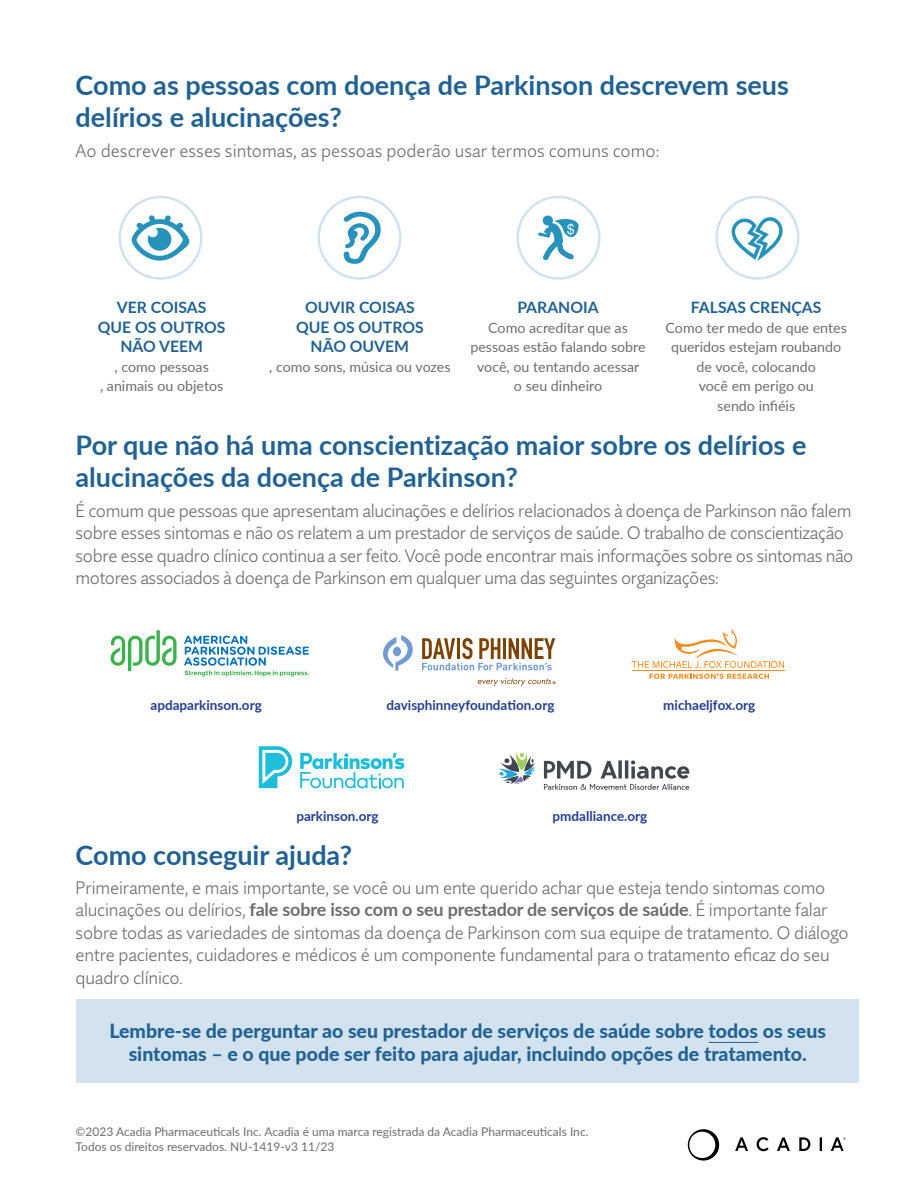
<style>
.page{position:relative;width:918px;height:1188px;background:#fff}
.page>*{position:absolute;margin:0;border:0;box-sizing:border-box;transform-origin:0 0}
.t1{font:700 27px/32.4px "Lato";color:#216294}
.t2{font:800 19.5px/23.4px "Lato";color:#216294;text-align:center}
.t3{font:300 18px/22.5px "Quire Sans Pro";letter-spacing:-.02em;color:#6c6d70}
.t4{font:700 18px "Lato";letter-spacing:-.01em;color:#6c6d70}
.t5{font:300 18px "Quire Sans Pro";color:#6c6d70}
.t6{font:700 15.75px/19.5px "Lato";color:#216294;text-align:center}
.t7{font:14.25px/19.5px "Lato";color:#6c6d70;text-align:center}
.t8{font:700 13.5px "Lato";color:#253f8e}
.t9{font:12px/15px "Lato";color:#6c6d70}
.t10{font:6.45px "Myriad Pro";color:#231f20}
.s1{font-family:"Quire Sans Pro";font-weight:300}
</style>
<div class="page">
<div style="left:76px;top:1000px;width:783px;height:83px;background:#d2e2ee"></div>
<svg style="left:184px;top:636px;width:125px;height:41px"></svg>
<svg style="left:111px;top:630px;width:66px;height:41px"></svg>
<svg style="left:422px;top:638px;width:133px;height:32px"></svg>
<svg style="left:383px;top:635px;width:30px;height:36px"></svg>
<svg style="left:477px;top:678px;width:79px;height:8px"></svg>
<hr style="left:632px;top:670px;width:153px;height:1px;background:#f68b1f">
<svg style="left:632px;top:629px;width:152px;height:50px"></svg>
<div style="left:119px;top:196px;width:83px;height:84px;border:3px solid #d2e2ee;border-radius:50%"></div>
<div style="left:121px;top:198px;width:79px;height:79px;background:#fff;border-radius:50%"></div>
<svg style="left:132px;top:215px;width:57px;height:46px"></svg>
<div style="left:716px;top:196px;width:83px;height:84px;border:3px solid #d2e2ee;border-radius:50%"></div>
<div style="left:718px;top:198px;width:79px;height:79px;background:#fff;border-radius:50%"></div>
<svg style="left:730px;top:196px;width:55px;height:65px"></svg>
<div style="left:517px;top:196px;width:83px;height:84px;border:3px solid #d2e2ee;border-radius:50%"></div>
<div style="left:519px;top:198px;width:79px;height:79px;background:#fff;border-radius:50%"></div>
<svg style="left:538px;top:215px;width:41px;height:46px"></svg>
<div style="left:318px;top:196px;width:83px;height:84px;border:3px solid #d2e2ee;border-radius:50%"></div>
<div style="left:320px;top:198px;width:79px;height:79px;background:#fff;border-radius:50%"></div>
<svg style="left:343px;top:212px;width:38px;height:52px"></svg>
<svg style="left:735px;top:1137px;width:109px;height:14px"></svg>
<svg style="left:688px;top:1129px;width:31px;height:32px"></svg>
<svg style="left:259px;top:746px;width:33px;height:42px"></svg>
<svg style="left:300px;top:753px;width:104px;height:35px"></svg>
<svg style="left:498px;top:752px;width:37px;height:32px"></svg>
<svg style="left:544px;top:760px;width:145px;height:30px"></svg>
<hr style="left:709px;top:1042px;width:49px;height:1px;background:#216294">
<h1 class="t1" style="left:76px;top:68px;width:715px">Como as pessoas com doença de Parkinson descrevem seus delírios e alucinações?</h1>
<p class="t5" style="left:76px;top:139px;width:585px">Ao descrever esses sintomas, as pessoas poderão usar termos comuns como:</p>
<p class="t6" style="left:98px;top:297px;width:129px">VER COISAS<br>QUE OS OUTROS<br>NÃO VEEM</p>
<p class="t7" style="left:100px;top:356px;width:125px">, como pessoas<br>, animais ou objetos</p>
<p class="t6" style="left:296px;top:297px;width:129px">OUVIR COISAS<br>QUE OS OUTROS<br>NÃO OUVEM</p>
<p class="t7" style="left:269px;top:356px;width:183px">, como sons, música ou vozes</p>
<p class="t6" style="left:517px;top:297px;width:83px">PARANOIA</p>
<p class="t7" style="left:470px;top:317px;width:177px">Como acreditar que as pessoas estão falando sobre você, ou tentando acessar<br>o seu dinheiro</p>
<p class="t6" style="left:691px;top:297px;width:132px">FALSAS CRENÇAS</p>
<p class="t7" style="left:666px;top:317px;width:183px">Como ter medo de que entes queridos estejam roubando de você, colocando<br>você em perigo ou<br>sendo infiéis</p>
<h1 class="t1" style="left:76px;top:428px;width:732px">Por que não há uma conscientização maior sobre os delírios e alucinações da doença de Parkinson?</h1>
<p class="t3" style="left:76px;top:499px;width:779px">É comum que pessoas que apresentam alucinações e delírios relacionados à doença de Parkinson não falem sobre esses sintomas e não os relatem a um prestador de serviços de saúde. O trabalho de conscientização sobre esse quadro clínico continua a ser feito. Você pode encontrar mais informações sobre os sintomas não motores associados à doença de Parkinson em qualquer uma das seguintes organizações:</p>
<p class="t8" style="left:151px;top:695px;width:113px">apdaparkinson.org</p>
<p class="t8" style="left:386px;top:695px;width:170px">davisphinneyfoundation.org</p>
<p class="t8" style="left:663px;top:695px;width:93px">michaeljfox.org</p>
<p class="t8" style="left:296px;top:806px;width:84px">parkinson.org</p>
<p class="t8" style="left:553px;top:806px;width:96px">pmdalliance.org</p>
<h1 class="t1" style="left:76px;top:837px;width:278px">Como conseguir ajuda?</h1>
<p class="t3" style="left:76px;top:876px;width:751px">Primeiramente, e mais importante, se você ou um ente querido achar que esteja tendo sintomas como</p>
<p class="t4" style="left:76px;top:896px;width:754px"><span class="s1">alucinações ou delírios,</span> fale sobre isso com o seu prestador de serviços de saúde<span class="s1">. É importante falar</span></p>
<p class="t3" style="left:76px;top:921px;width:775px">sobre todas as variedades de sintomas da doença de Parkinson com sua equipe de tratamento. O diálogo entre pacientes, cuidadores e médicos é um componente fundamental para o tratamento eficaz do seu quadro clínico.</p>
<p class="t2" style="left:109px;top:1018px;width:718px">Lembre-se de perguntar ao seu prestador de serviços de saúde sobre todos os seus sintomas – e o que pode ser feito para ajudar, incluindo opções de tratamento.</p>
<p class="t9" style="left:76px;top:1124px;width:514px">©2023 Acadia Pharmaceuticals Inc. Acadia é uma marca registrada da Acadia Pharmaceuticals Inc.<br>Todos os direitos reservados. NU-1419-v3 11/23</p>
<p class="t10" style="left:843px;top:1136px;width:4px">®</p>
</div>
